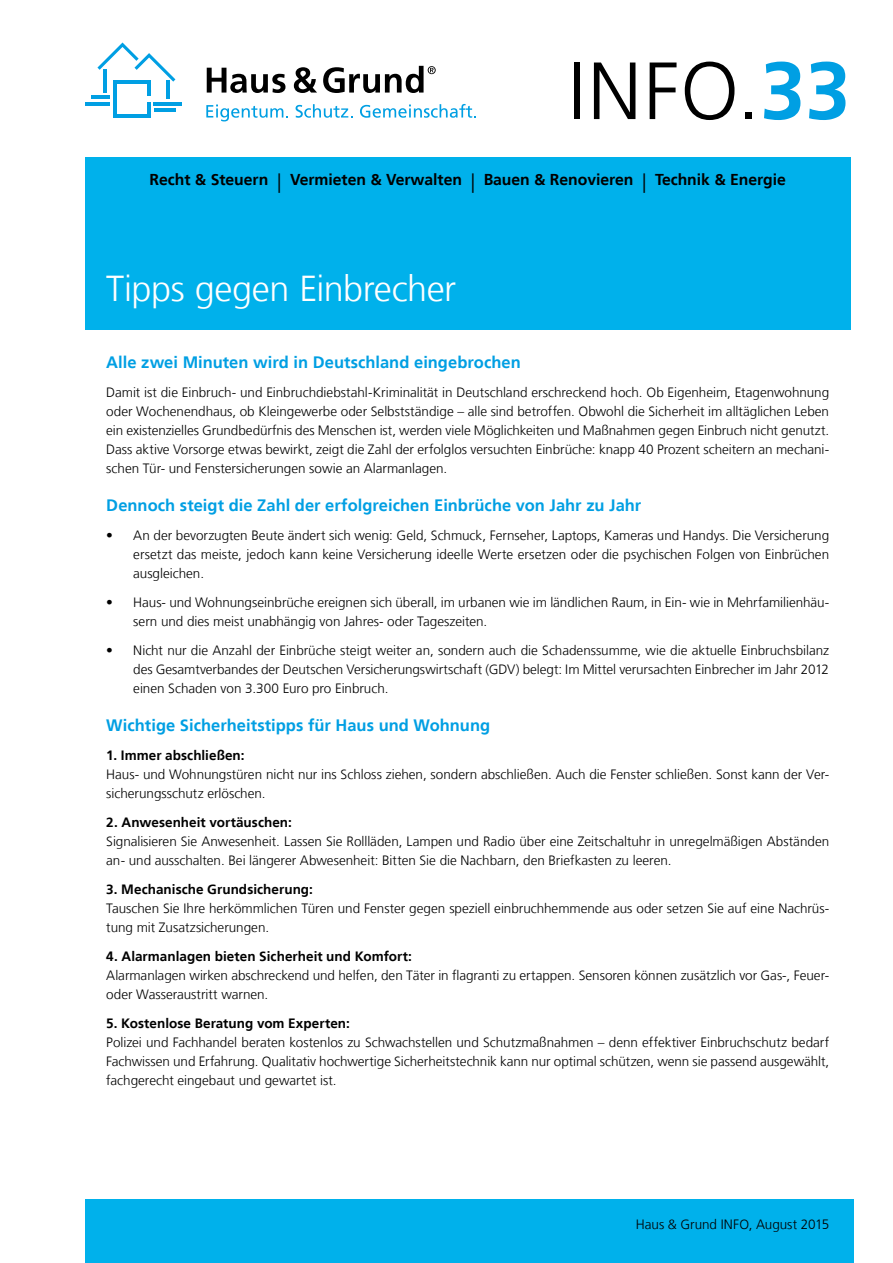
<style>
.page{position:relative;width:893px;height:1263px;background:#fff}
.page>*{position:absolute;margin:0;border:0;box-sizing:border-box;transform-origin:0 0}
.t1{font:300 81px "Frutiger LT";color:#000}
.t2{font:300 36px "Frutiger LT";letter-spacing:-.015em;color:#fff}
.t3{font:700 16.5px "Frutiger LT";color:#009fe3}
.t4{font:700 15.75px "Frutiger LT";color:#000}
.t5{font:300 13.5px/19.2px "Frutiger LT";color:#000}
.t6{font:700 13.5px "Frutiger LT";letter-spacing:.005em;color:#000}
.s1{font-weight:700;color:#009fe3}
.s2{font-weight:300;font-size:19.5px}
</style>
<div class="page">
<div style="left:85px;top:157px;width:765px;height:173px;background:#00b1eb"></div>
<div style="left:85px;top:1199px;width:768px;height:64px;background:#00b1eb"></div>
<hr style="left:113px;top:80px;width:3px;height:38px;background:#009fe3">
<hr style="left:147px;top:102px;width:4px;height:16px;background:#009fe3">
<hr style="left:113px;top:114px;width:38px;height:4px;background:#009fe3">
<hr style="left:113px;top:80px;width:38px;height:3px;background:#009fe3">
<hr style="left:154px;top:108px;width:21px;height:3px;background:#009fe3">
<hr style="left:154px;top:102px;width:28px;height:3px;background:#009fe3">
<hr style="left:147px;top:80px;width:4px;height:16px;background:#009fe3">
<hr style="left:166px;top:81px;width:3px;height:18px;background:#009fe3">
<hr style="left:91px;top:96px;width:19px;height:3px;background:#009fe3">
<hr style="left:85px;top:102px;width:25px;height:3px;background:#009fe3">
<hr style="left:104px;top:69px;width:3px;height:24px;background:#009fe3">
<svg style="left:97px;top:43px;width:78px;height:39px"></svg>
<svg style="left:207px;top:68px;width:78px;height:25px"></svg>
<svg style="left:294px;top:67px;width:23px;height:26px"></svg>
<svg style="left:323px;top:66px;width:113px;height:27px"></svg>
<svg style="left:206px;top:105px;width:82px;height:16px"></svg>
<svg style="left:296px;top:104px;width:57px;height:14px"></svg>
<svg style="left:360px;top:104px;width:116px;height:14px"></svg>
<h1 class="t1" style="left:568px;top:45px;width:284px">INFO.<span class="s1">33</span></h1>
<p class="t4" style="left:150px;top:170px;width:638px">Recht &amp; Steuern <span class="s2">|</span> Vermieten &amp; Verwalten <span class="s2">|</span> Bauen &amp; Renovieren <span class="s2">|</span> Technik &amp; Energie</p>
<h2 class="t2" style="left:106px;top:268px;width:351px">Tipps gegen Einbrecher</h2>
<p class="t3" style="left:106px;top:352px;width:416px">Alle zwei Minuten wird in Deutschland eingebrochen</p>
<p class="t5" style="left:106px;top:382px;width:724px;text-align:justify">Damit ist die Einbruch- und Einbruchdiebstahl-Kriminalität in Deutschland erschreckend hoch. Ob Eigenheim, Etagenwohnung oder Wochenendhaus, ob Kleingewerbe oder Selbstständige – alle sind betroffen. Obwohl die Sicherheit im alltäglichen Leben ein existenzielles Grundbedürfnis des Menschen ist, werden viele Möglichkeiten und Maßnahmen gegen Einbruch nicht genutzt.<br>Dass aktive Vorsorge etwas bewirkt, zeigt die Zahl der erfolglos versuchten Einbrüche: knapp 40 Prozent scheitern an mechani&shy;schen Tür- und Fenstersicherungen sowie an Alarmanlagen.</p>
<p class="t3" style="left:106px;top:496px;width:536px">Dennoch steigt die Zahl der erfolgreichen Einbrüche von Jahr zu Jahr</p>
<p class="t5" style="left:133px;top:526px;width:697px;text-align:justify;text-indent:-27px">• An der bevorzugten Beute ändert sich wenig: Geld, Schmuck, Fernseher, Laptops, Kameras und Handys. Die Versicherung ersetzt das meiste, jedoch kann keine Versicherung ideelle Werte ersetzen oder die psychischen Folgen von Einbrüchen ausgleichen.</p>
<p class="t5" style="left:133px;top:593px;width:697px;text-indent:-27px">• Haus- und Wohnungseinbrüche ereignen sich überall, im urbanen wie im ländlichen Raum, in Ein- wie in Mehrfamilienhäu&shy;sern und dies meist unabhängig von Jahres- oder Tageszeiten.</p>
<p class="t5" style="left:133px;top:641px;width:697px;text-align:justify;text-indent:-27px">• Nicht nur die Anzahl der Einbrüche steigt weiter an, sondern auch die Schadenssumme, wie die aktuelle Einbruchsbilanz des Gesamtverbandes der Deutschen Versicherungswirtschaft (GDV) belegt: Im Mittel verursachten Einbrecher im Jahr 2012 einen Schaden von 3.300 Euro pro Einbruch.</p>
<p class="t3" style="left:106px;top:716px;width:385px">Wichtige Sicherheitstipps für Haus und Wohnung</p>
<p class="t6" style="left:106px;top:747px;width:140px">1. Immer abschließen:</p>
<p class="t5" style="left:106px;top:765px;width:724px">Haus- und Wohnungstüren nicht nur ins Schloss ziehen, sondern abschließen. Auch die Fenster schließen. Sonst kann der Ver&shy;sicherungsschutz erlöschen.</p>
<p class="t6" style="left:106px;top:814px;width:187px">2. Anwesenheit vortäuschen:</p>
<p class="t5" style="left:106px;top:832px;width:724px">Signalisieren Sie Anwesenheit. Lassen Sie Rollläden, Lampen und Radio über eine Zeitschaltuhr in unregelmäßigen Abständen an- und ausschalten. Bei längerer Abwesenheit: Bitten Sie die Nachbarn, den Briefkasten zu leeren.</p>
<p class="t6" style="left:106px;top:881px;width:208px">3. Mechanische Grundsicherung:</p>
<p class="t5" style="left:106px;top:899px;width:724px">Tauschen Sie Ihre herkömmlichen Türen und Fenster gegen speziell einbruchhemmende aus oder setzen Sie auf eine Nachrüs&shy;tung mit Zusatzsicherungen.</p>
<p class="t6" style="left:106px;top:948px;width:307px">4. Alarmanlagen bieten Sicherheit und Komfort:</p>
<p class="t5" style="left:106px;top:966px;width:724px">Alarmanlagen wirken abschreckend und helfen, den Täter in flagranti zu ertappen. Sensoren können zusätzlich vor Gas-, Feuer&shy;oder Wasseraustritt warnen.</p>
<p class="t6" style="left:106px;top:1015px;width:245px">5. Kostenlose Beratung vom Experten:</p>
<p class="t5" style="left:106px;top:1033px;width:724px;text-align:justify">Polizei und Fachhandel beraten kostenlos zu Schwachstellen und Schutzmaßnahmen – denn effektiver Einbruchschutz bedarf Fachwissen und Erfahrung. Qualitativ hochwertige Sicherheitstechnik kann nur optimal schützen, wenn sie passend ausgewählt, fachgerecht eingebaut und gewartet ist.</p>
<p class="t5" style="left:636px;top:1215px;width:195px">Haus &amp; Grund INFO, August 2015</p>
</div>
